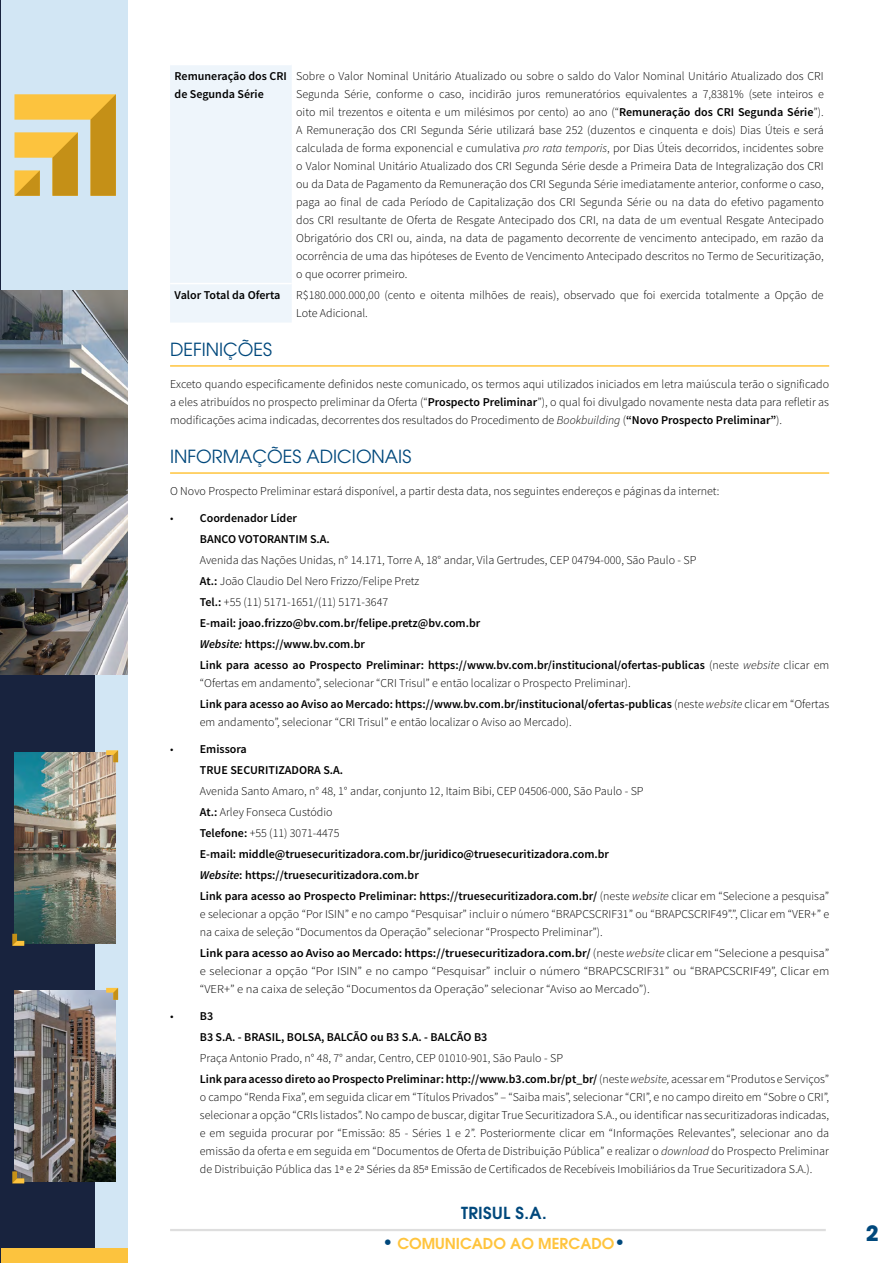
<style>
.page{position:relative;width:893px;height:1263px;background:#fff}
.page>*{position:absolute;margin:0;border:0;box-sizing:border-box;transform-origin:0 0}
.t1{font:700 21px "ITC Avant Garde Pro";color:#00487c}
.t2{font:18px "ITC Avant Garde Pro";color:#00487c}
.t3{font:600 16.5px "ITC Avant Garde Pro";letter-spacing:.02em;color:#00487c}
.t4{font:600 15px "ITC Avant Garde Pro";color:#ffc43d}
.t5{font:300 12px/18px "Source Sans Pro";color:#000}
.t6{font:600 12px/21px "Source Sans Pro";color:#000}
.t7{font:300 12px/18px "Source Sans Pro";color:#000;text-align:justify;scale:1.05 1}
.s1{font-weight:600}
.s2{font-style:italic}
.s3{font-weight:300}
.s4{font-weight:300;font-style:italic}
.s5{font-size:18px;color:#00487c}
</style>
<div class="page">
<hr style="left:170px;top:1229px;width:656px;height:2px;background:#ccc">
<div style="left:1px;top:0;width:127px;height:1263px;background:#d2e6f4"></div>
<div style="left:1px;top:0;width:94px;height:1263px;background:#18233e"></div>
<div style="left:1px;top:0;width:127px;height:290px;background:#d2e6f4"></div>
<img style="left:1px;top:290px;width:127px;height:385px">
<div style="left:1px;top:1249px;width:127px;height:14px;background:#fcc33e"></div>
<img style="left:15px;top:752px;width:101px;height:191px">
<svg style="left:106px;top:750px;width:12px;height:12px"></svg>
<svg style="left:12px;top:934px;width:12px;height:12px"></svg>
<img style="left:15px;top:990px;width:101px;height:191px">
<svg style="left:106px;top:988px;width:12px;height:12px"></svg>
<svg style="left:12px;top:1171px;width:12px;height:12px"></svg>
<svg style="left:14px;top:94px;width:102px;height:102px"></svg>
<hr style="left:170px;top:365px;width:659px;height:2px;background:#ffc43d">
<hr style="left:170px;top:472px;width:659px;height:2px;background:#ffc43d">
<div style="left:170px;top:65px;width:122px;height:257px;background:#eef5fb"></div>
<hr style="left:170px;top:283px;width:122px;height:1px;background:#fff">
<p class="t6" style="left:175px;top:67px;width:114px;line-height:18px">Remuneração dos CRI de Segunda Série</p>
<p class="t5" style="left:296px;top:67px;width:529px;text-align:justify">Sobre o Valor Nominal Unitário Atualizado ou sobre o saldo do Valor Nominal Unitário Atualizado dos CRI Segunda Série, conforme o caso, incidirão juros remuneratórios equivalentes a 7,8381% (sete inteiros e oito mil trezentos e oitenta e um milésimos por cento) ao ano (“<span class="s1">Remuneração dos CRI Segunda Série</span>”).<br>A Remuneração dos CRI Segunda Série utilizará base 252 (duzentos e cinquenta e dois) Dias Úteis e será calculada de forma exponencial e cumulativa <span class="s2">pro rata temporis</span>, por Dias Úteis decorridos, incidentes sobre o Valor Nominal Unitário Atualizado dos CRI Segunda Série desde a Primeira Data de Integralização dos CRI ou da Data de Pagamento da Remuneração dos CRI Segunda Série imediatamente anterior, conforme o caso, paga ao final de cada Período de Capitalização dos CRI Segunda Série ou na data do efetivo pagamento dos CRI resultante de Oferta de Resgate Antecipado dos CRI, na data de um eventual Resgate Antecipado Obrigatório dos CRI ou, ainda, na data de pagamento decorrente de vencimento antecipado, em razão da ocorrência de uma das hipóteses de Evento de Vencimento Antecipado descritos no Termo de Securitização, o que ocorrer primeiro.</p>
<p class="t6" style="left:175px;top:284px;width:107px">Valor Total da Oferta</p>
<p class="t5" style="left:296px;top:286px;width:529px">R$180.000.000,00 (cento e oitenta milhões de reais), observado que foi exercida totalmente a Opção de<br>Lote Adicional.</p>
<h2 class="t2" style="left:170px;top:338px;width:104px">DEFINIÇÕES</h2>
<p class="t5" style="left:170px;top:375px;width:661px;text-align:justify">Exceto quando especificamente definidos neste comunicado, os termos aqui utilizados iniciados em letra maiúscula terão o significado a eles atribuídos no prospecto preliminar da Oferta (“<span class="s1">Prospecto Preliminar</span>”), o qual foi divulgado novamente nesta data para refletir as modificações acima indicadas, decorrentes dos resultados do Procedimento de <span class="s2">Bookbuilding</span> (<span class="s1">“Novo Prospecto Preliminar”</span>).</p>
<h2 class="t2" style="left:170px;top:445px;width:243px">INFORMAÇÕES ADICIONAIS</h2>
<p class="t5" style="left:170px;top:482px;width:551px">O Novo Prospecto Preliminar estará disponível, a partir desta data, nos seguintes endereços e páginas da internet:</p>
<p class="t6" style="left:200px;top:508px;width:132px;text-indent:-30px"><span class="s3">•</span> Coordenador Líder<br>BANCO VOTORANTIM S.A.</p>
<p class="t6" style="left:200px;top:550px;width:631px"><span class="s3">Avenida das Nações Unidas, n° 14.171, Torre A, 18° andar, Vila Gertrudes, CEP 04794-000, São Paulo - SP<br></span>At.: <span class="s3">João Claudio Del Nero Frizzo/Felipe Pretz<br></span>Tel.: <span class="s3">+55 (11) 5171-1651/(11) 5171-3647<br></span>E-mail: joao.frizzo@bv.com.br/felipe.pretz@bv.com.br<br><span class="s2">Website:</span> https://www.bv.com.br<br>Link para acesso ao Prospecto Preliminar: https://www.bv.com.br/institucional/ofertas-publicas <span class="s3">(neste</span> <span class="s4">website</span> <span class="s3">clicar em</span></p>
<p class="t5" style="left:200px;top:672px;width:631px;line-height:21px">“Ofertas em andamento”, selecionar “CRI Trisul” e então localizar o Prospecto Preliminar).<br><span class="s1">Link para acesso ao Aviso ao Mercado: https://www.bv.com.br/institucional/ofertas-publicas</span> (neste <span class="s2">website</span> clicar em “Ofertas</p>
<p class="t5" style="left:200px;top:713px;width:373px">em andamento”, selecionar “CRI Trisul” e então localizar o Aviso ao Mercado).</p>
<p class="t6" style="left:200px;top:739px;width:145px;text-indent:-30px"><span class="s3">•</span> Emissora<br>TRUE SECURITIZADORA S.A.</p>
<p class="t6" style="left:200px;top:781px;width:631px"><span class="s3">Avenida Santo Amaro, n° 48, 1° andar, conjunto 12, Itaim Bibi, CEP 04506-000, São Paulo - SP<br></span>At.: <span class="s3">Arley Fonseca Custódio<br></span>Telefone: <span class="s3">+55 (11) 3071-4475<br></span>E-mail: middle@truesecuritizadora.com.br/juridico@truesecuritizadora.com.br<br><span class="s2">Website</span>: https://truesecuritizadora.com.br<br>Link para acesso ao Prospecto Preliminar: https://truesecuritizadora.com.br/ <span class="s3">(neste</span> <span class="s4">website</span> <span class="s3">clicar em “Selecione a pesquisa”</span></p>
<p class="t5" style="left:200px;top:905px;width:631px">e selecionar a opção “Por ISIN” e no campo “Pesquisar” incluir o número “BRAPCSCRIF31” ou “BRAPCSCRIF49”.”, Clicar em “VER+” e na caixa de seleção “Documentos da Operação” selecionar “Prospecto Preliminar”).</p>
<p class="t7" style="left:200px;top:944px;width:601px"><span class="s1">Link para acesso ao Aviso ao Mercado: https://truesecuritizadora.com.br/</span> (neste <span class="s2">website</span> clicar em “Selecione a pesquisa” e selecionar a opção “Por ISIN” e no campo “Pesquisar” incluir o número “BRAPCSCRIF31” ou “BRAPCSCRIF49”, Clicar em “VER+” e na caixa de seleção “Documentos da Operação” selecionar “Aviso ao Mercado”).</p>
<p class="t6" style="left:200px;top:1006px;width:289px;text-indent:-30px"><span class="s3">•</span> B3<br>B3 S.A. - BRASIL, BOLSA, BALCÃO ou B3 S.A. - BALCÃO B3</p>
<p class="t5" style="left:200px;top:1047px;width:631px;line-height:21px">Praça Antonio Prado, n° 48, 7° andar, Centro, CEP 01010-901, São Paulo - SP<br><span class="s1">Link para acesso direto ao Prospecto Preliminar: http://www.b3.com.br/pt_br/</span> (neste <span class="s2">website,</span> acessar em “Produtos e Serviços”</p>
<p class="t5" style="left:200px;top:1088px;width:631px;text-align:justify">o campo “Renda Fixa”, em seguida clicar em “Títulos Privados” – “Saiba mais”, selecionar “CRI”, e no campo direito em “Sobre o CRI”, selecionar a opção “CRIs listados”. No campo de buscar, digitar True Securitizadora S.A., ou identificar nas securitizadoras indicadas, e em seguida procurar por “Emissão: 85 - Séries 1 e 2”. Posteriormente clicar em “Informações Relevantes”, selecionar ano da emissão da oferta e em seguida em “Documentos de Oferta de Distribuição Pública” e realizar o <span class="s2">download</span> do Prospecto Preliminar de Distribuição Pública das 1ª e 2ª Séries da 85ª Emissão de Certificados de Recebíveis Imobiliários da True Securitizadora S.A.).</p>
<h3 class="t3" style="left:461px;top:1202px;width:87px">TRISUL S.A.</h3>
<p class="t4" style="left:382px;top:1234px;width:244px"><span class="s5">•</span> COMUNICADO AO MERCADO<span class="s5">•</span></p>
<h1 class="t1" style="left:866px;top:1219px;width:14px">2</h1>
</div>
